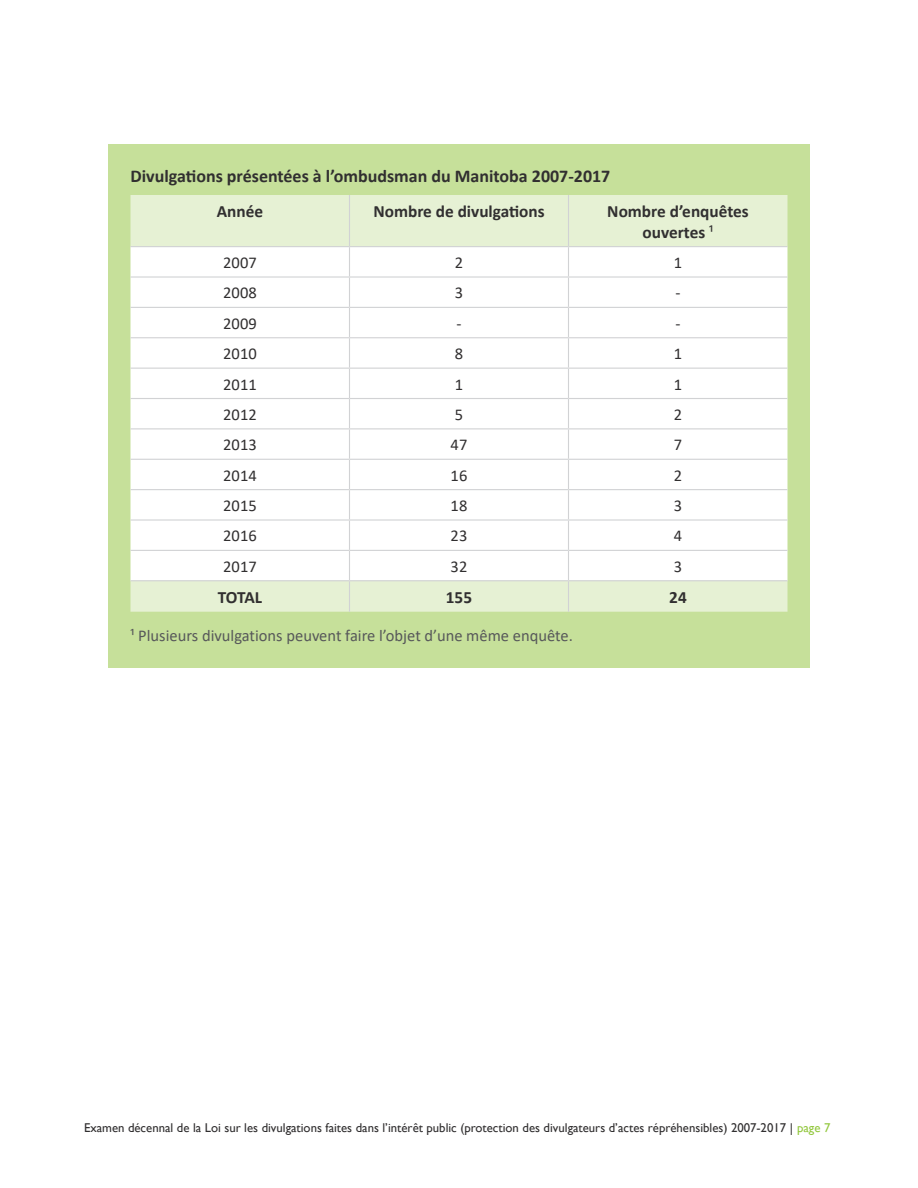
<style>
.page{position:relative;width:918px;height:1188px;background:#fff}
.page>*{position:absolute;margin:0;border:0;box-sizing:border-box;transform-origin:0 0}
.t1{font:700 18px "Calibri";color:#312f30}
.t2{font:700 17.25px "Calibri";color:#312f30}
.t3{font:16.5px "Calibri";color:#312f30}
.t4{font:16.5px "Calibri";color:#57585a}
.t5{font:12.75px "Gill Sans";color:#312f30}
.s1{font-weight:400}
.s2{color:#92c73d}
</style>
<div class="page">
<div style="left:108px;top:144px;width:702px;height:524px;background:#c6e09a"></div>
<div style="left:130px;top:195px;width:658px;height:417px;background:#e6f1d4"></div>
<div style="left:130px;top:247px;width:658px;height:333px;background:#fff"></div>
<hr style="left:349px;top:195px;width:1px;height:51px;background:#d1d2d4">
<hr style="left:568px;top:195px;width:1px;height:51px;background:#d1d2d4">
<hr style="left:130px;top:246px;width:220px;height:1px;background:#d1d2d4">
<hr style="left:350px;top:246px;width:218px;height:1px;background:#d1d2d4">
<hr style="left:568px;top:246px;width:220px;height:1px;background:#d1d2d4">
<hr style="left:130px;top:276px;width:220px;height:2px;background:#d1d2d4">
<hr style="left:350px;top:276px;width:218px;height:2px;background:#d1d2d4">
<hr style="left:568px;top:276px;width:220px;height:2px;background:#d1d2d4">
<hr style="left:130px;top:307px;width:220px;height:1px;background:#d1d2d4">
<hr style="left:350px;top:307px;width:218px;height:1px;background:#d1d2d4">
<svg style="left:349px;top:247px;width:1px;height:90px"></svg>
<hr style="left:568px;top:307px;width:220px;height:1px;background:#d1d2d4">
<svg style="left:568px;top:247px;width:1px;height:90px"></svg>
<hr style="left:130px;top:337px;width:220px;height:1px;background:#d1d2d4">
<hr style="left:350px;top:337px;width:218px;height:1px;background:#d1d2d4">
<hr style="left:349px;top:338px;width:1px;height:30px;background:#d1d2d4">
<hr style="left:568px;top:337px;width:220px;height:1px;background:#d1d2d4">
<hr style="left:568px;top:338px;width:1px;height:30px;background:#d1d2d4">
<hr style="left:130px;top:368px;width:220px;height:1px;background:#d1d2d4">
<hr style="left:350px;top:368px;width:218px;height:1px;background:#d1d2d4">
<hr style="left:568px;top:368px;width:220px;height:1px;background:#d1d2d4">
<hr style="left:130px;top:398px;width:220px;height:1px;background:#d1d2d4">
<hr style="left:350px;top:398px;width:218px;height:1px;background:#d1d2d4">
<svg style="left:349px;top:369px;width:1px;height:59px"></svg>
<hr style="left:568px;top:398px;width:220px;height:1px;background:#d1d2d4">
<svg style="left:568px;top:369px;width:1px;height:59px"></svg>
<hr style="left:130px;top:428px;width:220px;height:1px;background:#d1d2d4">
<hr style="left:350px;top:428px;width:218px;height:1px;background:#d1d2d4">
<hr style="left:349px;top:429px;width:1px;height:30px;background:#d1d2d4">
<hr style="left:568px;top:428px;width:220px;height:1px;background:#d1d2d4">
<hr style="left:568px;top:429px;width:1px;height:30px;background:#d1d2d4">
<hr style="left:130px;top:459px;width:220px;height:1px;background:#d1d2d4">
<hr style="left:350px;top:459px;width:218px;height:1px;background:#d1d2d4">
<hr style="left:568px;top:459px;width:220px;height:1px;background:#d1d2d4">
<hr style="left:130px;top:489px;width:220px;height:1px;background:#d1d2d4">
<hr style="left:350px;top:489px;width:218px;height:1px;background:#d1d2d4">
<hr style="left:568px;top:489px;width:220px;height:1px;background:#d1d2d4">
<hr style="left:130px;top:519px;width:220px;height:2px;background:#d1d2d4">
<hr style="left:350px;top:519px;width:218px;height:2px;background:#d1d2d4">
<hr style="left:568px;top:519px;width:220px;height:2px;background:#d1d2d4">
<hr style="left:130px;top:550px;width:220px;height:1px;background:#d1d2d4">
<hr style="left:350px;top:550px;width:218px;height:1px;background:#d1d2d4">
<svg style="left:349px;top:460px;width:1px;height:120px"></svg>
<hr style="left:568px;top:550px;width:220px;height:1px;background:#d1d2d4">
<svg style="left:568px;top:460px;width:1px;height:120px"></svg>
<hr style="left:130px;top:580px;width:220px;height:1px;background:#d1d2d4">
<hr style="left:350px;top:580px;width:218px;height:1px;background:#d1d2d4">
<hr style="left:349px;top:581px;width:1px;height:31px;background:#d1d2d4">
<hr style="left:568px;top:580px;width:220px;height:1px;background:#d1d2d4">
<hr style="left:568px;top:581px;width:1px;height:31px;background:#d1d2d4">
<p class="t1" style="left:130px;top:163px;width:481px">Divulgations présentées à l’ombudsman du Manitoba 2007-2017</p>
<p class="t2" style="left:217px;top:199px;width:48px">Année</p>
<p class="t2" style="left:373px;top:199px;width:173px">Nombre de divulgations</p>
<p class="t2" style="left:607px;top:199px;width:143px">Nombre d’enquêtes</p>
<p class="t2" style="left:643px;top:220px;width:72px">ouvertes <span class="s1">¹</span></p>
<p class="t3" style="left:223px;top:251px;width:35px">2007</p>
<p class="t3" style="left:455px;top:251px;width:10px">2</p>
<p class="t3" style="left:674px;top:251px;width:10px">1</p>
<p class="t3" style="left:223px;top:281px;width:35px">2008</p>
<p class="t3" style="left:455px;top:281px;width:10px">3</p>
<p class="t3" style="left:675px;top:281px;width:7px">-</p>
<p class="t3" style="left:223px;top:312px;width:35px">2009</p>
<p class="t3" style="left:456px;top:312px;width:7px">-</p>
<p class="t3" style="left:675px;top:312px;width:7px">-</p>
<p class="t3" style="left:223px;top:342px;width:35px">2010</p>
<p class="t3" style="left:455px;top:342px;width:10px">8</p>
<p class="t3" style="left:674px;top:342px;width:10px">1</p>
<p class="t3" style="left:223px;top:373px;width:35px">2011</p>
<p class="t3" style="left:455px;top:373px;width:10px">1</p>
<p class="t3" style="left:674px;top:373px;width:10px">1</p>
<p class="t3" style="left:223px;top:403px;width:35px">2012</p>
<p class="t3" style="left:455px;top:403px;width:10px">5</p>
<p class="t3" style="left:674px;top:403px;width:10px">2</p>
<p class="t3" style="left:223px;top:433px;width:35px">2013</p>
<p class="t3" style="left:451px;top:433px;width:18px">47</p>
<p class="t3" style="left:674px;top:433px;width:10px">7</p>
<p class="t3" style="left:223px;top:464px;width:35px">2014</p>
<p class="t3" style="left:451px;top:464px;width:18px">16</p>
<p class="t3" style="left:674px;top:464px;width:10px">2</p>
<p class="t3" style="left:223px;top:494px;width:35px">2015</p>
<p class="t3" style="left:451px;top:494px;width:18px">18</p>
<p class="t3" style="left:674px;top:494px;width:10px">3</p>
<p class="t3" style="left:223px;top:524px;width:35px">2016</p>
<p class="t3" style="left:451px;top:524px;width:18px">23</p>
<p class="t3" style="left:674px;top:524px;width:10px">4</p>
<p class="t3" style="left:223px;top:555px;width:35px">2017</p>
<p class="t3" style="left:451px;top:555px;width:18px">32</p>
<p class="t3" style="left:674px;top:555px;width:10px">3</p>
<p class="t2" style="left:218px;top:585px;width:46px">TOTAL</p>
<p class="t2" style="left:446px;top:585px;width:28px">155</p>
<p class="t2" style="left:669px;top:585px;width:19px">24</p>
<p class="t4" style="left:130px;top:624px;width:444px">¹ Plusieurs divulgations peuvent faire l’objet d’une même enquête.</p>
<p class="t5" style="left:84px;top:1121px;width:748px">Examen décennal de la Loi sur les divulgations faites dans l’intérêt public (protection des divulgateurs d’actes répréhensibles) 2007-2017 | <span class="s2">page 7</span></p>
</div>
